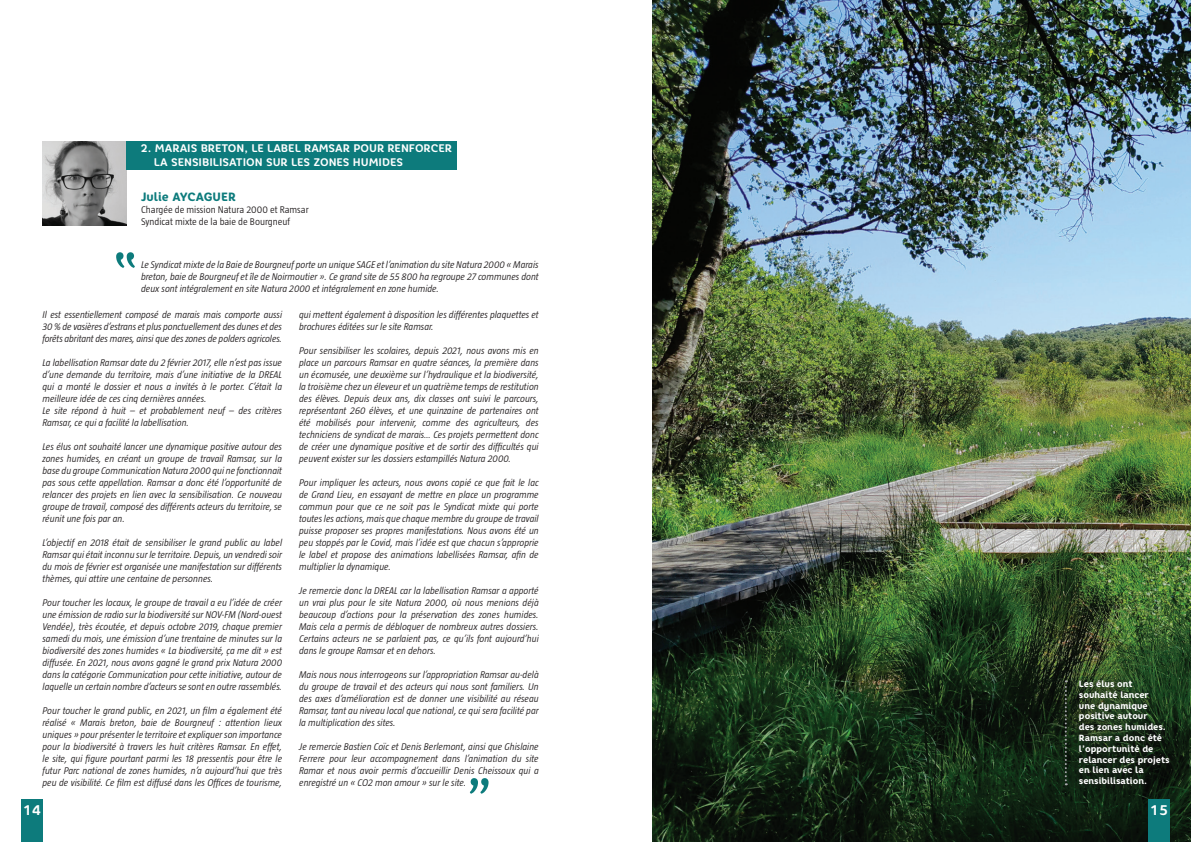
<style>
.page{position:relative;width:1191px;height:842px;background:#fff}
.page>*{position:absolute;margin:0;border:0;box-sizing:border-box;transform-origin:0 0}
.t1{font:65px "Core Rhino 45";color:#0d7b7c}
.t2{font:700 14px "Core Rhino 65";color:#fff}
.t3{font:800 12px "Core Rhino 75";color:#0d7b7c}
.t4{font:700 11px/14px "Core Rhino 65";color:#fff}
.t5{font:italic 300 10px/12px "Taz";color:#231f20;text-align:justify}
.t6{font:300 10px "Taz";color:#231f20}
.t7{font:800 9px/10.8px "Core Rhino 75";color:#fff}
</style>
<div class="page">
<img style="left:652px;top:0;width:539px;height:842px">
<div style="left:21px;top:799px;width:22px;height:43px;background:#0d7b7c"></div>
<div style="left:1148px;top:799px;width:21px;height:43px;background:#0d7b7c"></div>
<img style="left:43px;top:142px;width:83px;height:84px">
<div style="left:126px;top:142px;width:331px;height:28px;background:#0d7b7c"></div>
<div style="left:1073px;top:675px;width:102px;height:115px;background:#231f20;opacity:.75"></div>
<svg style="left:1064px;top:680px;width:2px;height:105px"></svg>
<p class="t4" style="left:154px;top:141px;width:300px;text-indent:-13px">2. MARAIS BRETON, LE LABEL RAMSAR POUR RENFORCER<br>LA SENSIBILISATION SUR LES ZONES HUMIDES</p>
<p class="t3" style="left:141px;top:189px;width:96px">Julie AYCAGUER</p>
<p class="t6" style="left:141px;top:204px;width:169px">Chargée de mission Natura 2000 et Ramsar</p>
<p class="t6" style="left:141px;top:216px;width:150px">Syndicat mixte de la baie de Bourgneuf</p>
<p class="t5" style="left:141px;top:258px;width:399px">Le Syndicat mixte de la Baie de Bourgneuf porte un unique SAGE et l’animation du site Natura 2000 « Marais breton, baie de Bourgneuf et île de Noirmoutier ». Ce grand site de 55 800 ha regroupe 27 communes dont deux sont intégralement en site Natura 2000 et intégralement en zone humide.</p>
<p class="t5" style="left:43px;top:308px;width:241px">Il est essentiellement composé de marais mais comporte aussi 30 % de vasières d’estrans et plus ponctuellement des dunes et des forêts abritant des mares, ainsi que des zones de polders agricoles.</p>
<p class="t5" style="left:43px;top:356px;width:241px;text-align:left">La labellisation Ramsar date du 2 février 2017, elle n’est pas issue d’une demande du territoire, mais d’une initiative de la DREAL qui a monté le dossier et nous a invités à le porter. C’était la meilleure idée de ces cinq dernières années.<br>Le site répond à huit – et probablement neuf – des critères Ramsar, ce qui a facilité la labellisation.</p>
<p class="t5" style="left:43px;top:440px;width:241px">Les élus ont souhaité lancer une dynamique positive autour des zones humides, en créant un groupe de travail Ramsar, sur la base du groupe Communication Natura 2000 qui ne fonctionnait pas sous cette appellation. Ramsar a donc été l’opportunité de relancer des projets en lien avec la sensibilisation. Ce nouveau groupe de travail, composé des différents acteurs du territoire, se réunit une fois par an.</p>
<p class="t5" style="left:43px;top:536px;width:241px">L’objectif en 2018 était de sensibiliser le grand public au label Ramsar qui était inconnu sur le territoire. Depuis, un vendredi soir du mois de février est organisée une manifestation sur différents thèmes, qui attire une centaine de personnes.</p>
<p class="t5" style="left:43px;top:596px;width:241px">Pour toucher les locaux, le groupe de travail a eu l’idée de créer une émission de radio sur la biodiversité sur NOV-FM (Nord-ouest Vendée), très écoutée, et depuis octobre 2019, chaque premier samedi du mois, une émission d’une trentaine de minutes sur la biodiversité des zones humides « La biodiversité, ça me dit » est diffusée. En 2021, nous avons gagné le grand prix Natura 2000 dans la catégorie Communication pour cette initiative, autour de laquelle un certain nombre d’acteurs se sont en outre rassemblés.</p>
<p class="t5" style="left:43px;top:704px;width:241px">Pour toucher le grand public, en 2021, un film a également été réalisé « Marais breton, baie de Bourgneuf : attention lieux uniques » pour présenter le territoire et expliquer son importance pour la biodiversité à travers les huit critères Ramsar. En effet, le site, qui figure pourtant parmi les 18 pressentis pour être le futur Parc national de zones humides, n’a aujourd’hui que très peu de visibilité. Ce film est diffusé dans les Offices de tourisme,</p>
<p class="t5" style="left:299px;top:308px;width:241px">qui mettent également à disposition les différentes plaquettes et brochures éditées sur le site Ramsar.</p>
<p class="t5" style="left:299px;top:344px;width:241px">Pour sensibiliser les scolaires, depuis 2021, nous avons mis en place un parcours Ramsar en quatre séances, la première dans un écomusée, une deuxième sur l’hydraulique et la biodiversité, la troisième chez un éleveur et un quatrième temps de restitution des élèves. Depuis deux ans, dix classes ont suivi le parcours, représentant 260 élèves, et une quinzaine de partenaires ont été mobilisés pour intervenir, comme des agriculteurs, des techniciens de syndicat de marais… Ces projets permettent donc de créer une dynamique positive et de sortir des difficultés qui peuvent exister sur les dossiers estampillés Natura 2000.</p>
<p class="t5" style="left:299px;top:476px;width:241px">Pour impliquer les acteurs, nous avons copié ce que fait le lac de Grand Lieu, en essayant de mettre en place un programme commun pour que ce ne soit pas le Syndicat mixte qui porte toutes les actions, mais que chaque membre du groupe de travail puisse proposer ses propres manifestations. Nous avons été un peu stoppés par le Covid, mais l’idée est que chacun s’approprie le label et propose des animations labellisées Ramsar, afin de multiplier la dynamique.</p>
<p class="t5" style="left:299px;top:584px;width:241px">Je remercie donc la DREAL car la labellisation Ramsar a apporté un vrai plus pour le site Natura 2000, où nous menions déjà beaucoup d’actions pour la préservation des zones humides.<br>Mais cela a permis de débloquer de nombreux autres dossiers.<br>Certains acteurs ne se parlaient pas, ce qu’ils font aujourd’hui dans le groupe Ramsar et en dehors.</p>
<p class="t5" style="left:299px;top:668px;width:241px">Mais nous nous interrogeons sur l’appropriation Ramsar au-delà du groupe de travail et des acteurs qui nous sont familiers. Un des axes d’amélioration est de donner une visibilité au réseau Ramsar, tant au niveau local que national, ce qui sera facilité par la multiplication des sites.</p>
<p class="t5" style="left:299px;top:740px;width:241px">Je remercie Bastien Coïc et Denis Berlemont, ainsi que Ghislaine Ferrere pour leur accompagnement dans l’animation du site Ramar et nous avoir permis d’accueillir Denis Cheissoux qui a enregistré un « CO2 mon amour » sur le site.</p>
<h1 class="t1" style="left:495px;top:809px;width:33px;rotate:-180deg">“</h1>
<p class="t7" style="left:1079px;top:678px;width:92px">Les élus ont souhaité lancer<br>une dynamique positive autour<br>des zones humides.<br>Ramsar a donc été l’opportunité de relancer des projets en lien avec la sensibilisation.</p>
<h2 class="t2" style="left:23px;top:801px;width:20px">14</h2>
<h2 class="t2" style="left:1150px;top:801px;width:20px">15</h2>
</div>
